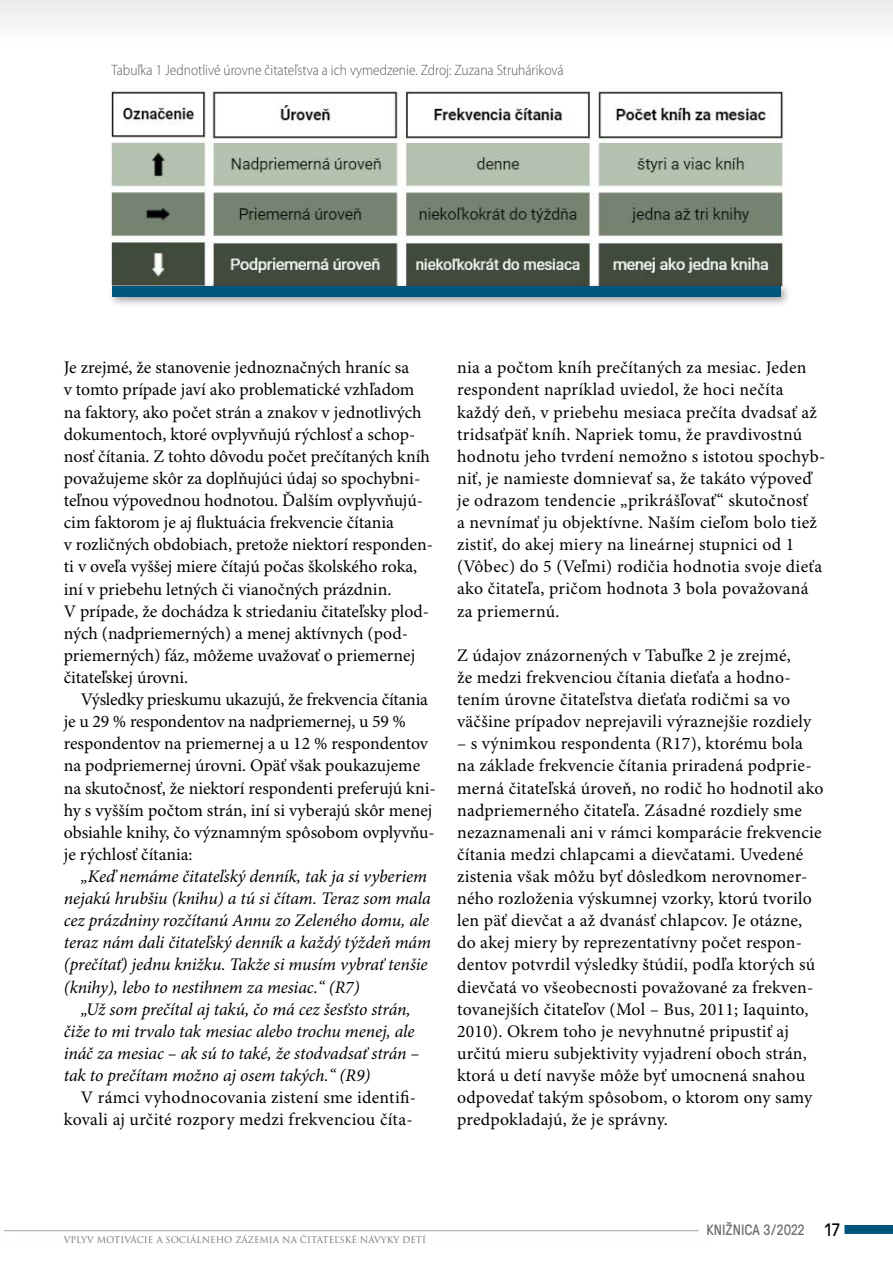
<style>
.page{position:relative;width:893px;height:1263px;background:#fff}
.page>*{position:absolute;margin:0;border:0;box-sizing:border-box;transform-origin:0 0}
.t1{font:17.7px/22px "Minion Pro";letter-spacing:.005em;color:#000}
.t2{font:italic 17.7px/22px "Minion Pro";letter-spacing:-.01em;color:#000}
.t3{font:300 15px "Myriad Pro";color:#575756;scale:.9 1}
.t4{font:15px "GT Pressura";color:#706f6f}
.t5{font:9px "Trajan Pro";color:#706f6f}
.s1{font-size:18px;color:#000}
</style>
<div class="page">
<hr style="left:0;top:0;width:2px;height:44px;background:#e3e3e3">
<div style="left:844px;top:1225px;width:49px;height:9px;background:#00567d"></div>
<div style="left:2px;top:0;width:891px;height:44px;background:#f4f4f4"></div>
<hr style="left:4px;top:1230px;width:695px;height:1px;background:#a5a29a">
<img style="left:109px;top:88px;width:675px;height:193px">
<div style="left:107px;top:281px;width:684px;height:27px;background:#000;opacity:.4"></div>
<div style="left:112px;top:286px;width:669px;height:11px;background:#00567d"></div>
<p class="t3" style="left:111px;top:62px;width:504px">Tabuľka 1 Jednotlivé úrovne čitateľstva a ich vymedzenie. Zdroj: Zuzana Struháriková</p>
<p class="t1" style="left:64px;top:357px;width:371px">Je zrejmé, že stanovenie jednoznačných hraníc sa<br>v tomto prípade javí ako problematické vzhľadom na faktory, ako počet strán a znakov v jednotlivých dokumentoch, ktoré ovplyvňujú rýchlosť a schop&shy;nosť čítania. Z tohto dôvodu počet prečítaných kníh považujeme skôr za doplňujúci údaj so spochybni&shy;teľnou výpovednou hodnotou. Ďalším ovplyvňujú&shy;cim faktorom je aj fluktuácia frekvencie čítania<br>v rozličných obdobiach, pretože niektorí responden&shy;ti v oveľa vyššej miere čítajú počas školského roka, iní v priebehu letných či vianočných prázdnin.<br>V prípade, že dochádza k striedaniu čitateľsky plod&shy;ných (nadpriemerných) a menej aktívnych (pod&shy;priemerných) fáz, môžeme uvažovať o priemernej čitateľskej úrovni.</p>
<p class="t1" style="left:64px;top:689px;width:374px;text-indent:17px">Výsledky prieskumu ukazujú, že frekvencia čítania je u 29 % respondentov na nadpriemernej, u 59 % respondentov na priemernej a u 12 % respondentov na podpriemernej úrovni. Opäť však poukazujeme na skutočnosť, že niektorí respondenti preferujú kni&shy;hy s vyšším počtom strán, iní si vyberajú skôr menej obsiahle knihy, čo významným spôsobom ovplyvňu&shy;je rýchlosť čítania:</p>
<p class="t2" style="left:64px;top:866px;width:369px;text-indent:17px">„Keď nemáme čitateľský denník, tak ja si vyberiem nejakú hrubšiu (knihu) a tú si čítam. Teraz som mala cez prázdniny rozčítanú Annu zo Zeleného domu, ale teraz nám dali čitateľský denník a každý týždeň mám (prečítať) jednu knižku. Takže si musím vybrať tenšie (knihy), lebo to nestihnem za mesiac.“ (R7)</p>
<p class="t2" style="left:64px;top:999px;width:357px;text-indent:17px">„Už som prečítal aj takú, čo má cez šesťsto strán, čiže to mi trvalo tak mesiac alebo trochu menej, ale ináč za mesiac – ak sú to také, že stodvadsať strán – tak to prečítam možno aj osem takých.“ (R9)</p>
<p class="t1" style="left:64px;top:1087px;width:354px;text-align:right">V rámci vyhodnocovania zistení sme identifi&shy;kovali aj určité rozpory medzi frekvenciou číta-</p>
<p class="t1" style="left:457px;top:357px;width:370px">nia a počtom kníh prečítaných za mesiac. Jeden respondent napríklad uviedol, že hoci nečíta každý deň, v priebehu mesiaca prečíta dvadsať až tridsaťpäť kníh. Napriek tomu, že pravdivostnú hodnotu jeho tvrdení nemožno s istotou spochyb&shy;niť, je namieste domnievať sa, že takáto výpoveď je odrazom tendencie „prikrášľovať“ skutočnosť<br>a nevnímať ju objektívne. Naším cieľom bolo tiež zistiť, do akej miery na lineárnej stupnici od 1 (Vôbec) do 5 (Veľmi) rodičia hodnotia svoje dieťa ako čitateľa, pričom hodnota 3 bola považovaná za priemernú.</p>
<p class="t1" style="left:457px;top:645px;width:356px">Z údajov znázornených v Tabuľke 2 je zrejmé,<br>že medzi frekvenciou čítania dieťaťa a hodno&shy;tením úrovne čitateľstva dieťaťa rodičmi sa vo väčšine prípadov neprejavili výraznejšie rozdiely</p>
<p class="t1" style="left:457px;top:733px;width:368px">– s výnimkou respondenta (R17), ktorému bola na základe frekvencie čítania priradená podprie&shy;merná čitateľská úroveň, no rodič ho hodnotil ako nadpriemerného čitateľa. Zásadné rozdiely sme nezaznamenali ani v rámci komparácie frekvencie čítania medzi chlapcami a dievčatami. Uvedené zistenia však môžu byť dôsledkom nerovnomer&shy;ného rozloženia výskumnej vzorky, ktorú tvorilo len päť dievčat a až dvanásť chlapcov. Je otázne, do akej miery by reprezentatívny počet respon&shy;dentov potvrdil výsledky štúdií, podľa ktorých sú dievčatá vo všeobecnosti považované za frekven&shy;tovanejších čitateľov (Mol – Bus, 2011; Iaquinto, 2010). Okrem toho je nevyhnutné pripustiť aj určitú mieru subjektivity vyjadrení oboch strán, ktorá u detí navyše môže byť umocnená snahou odpovedať takým spôsobom, o ktorom ony samy predpokladajú, že je správny.</p>
<p class="t5" style="left:64px;top:1234px;width:364px">VPLYV MOTIVÁCIE A SOCIÁLNEHO ZÁZEMIA NA ČITATEĽSKÉ NÁVYKY DETÍ</p>
<p class="t4" style="left:706px;top:1218px;width:135px">KNIŽNICA 3/2022 <span class="s1">17</span></p>
</div>
